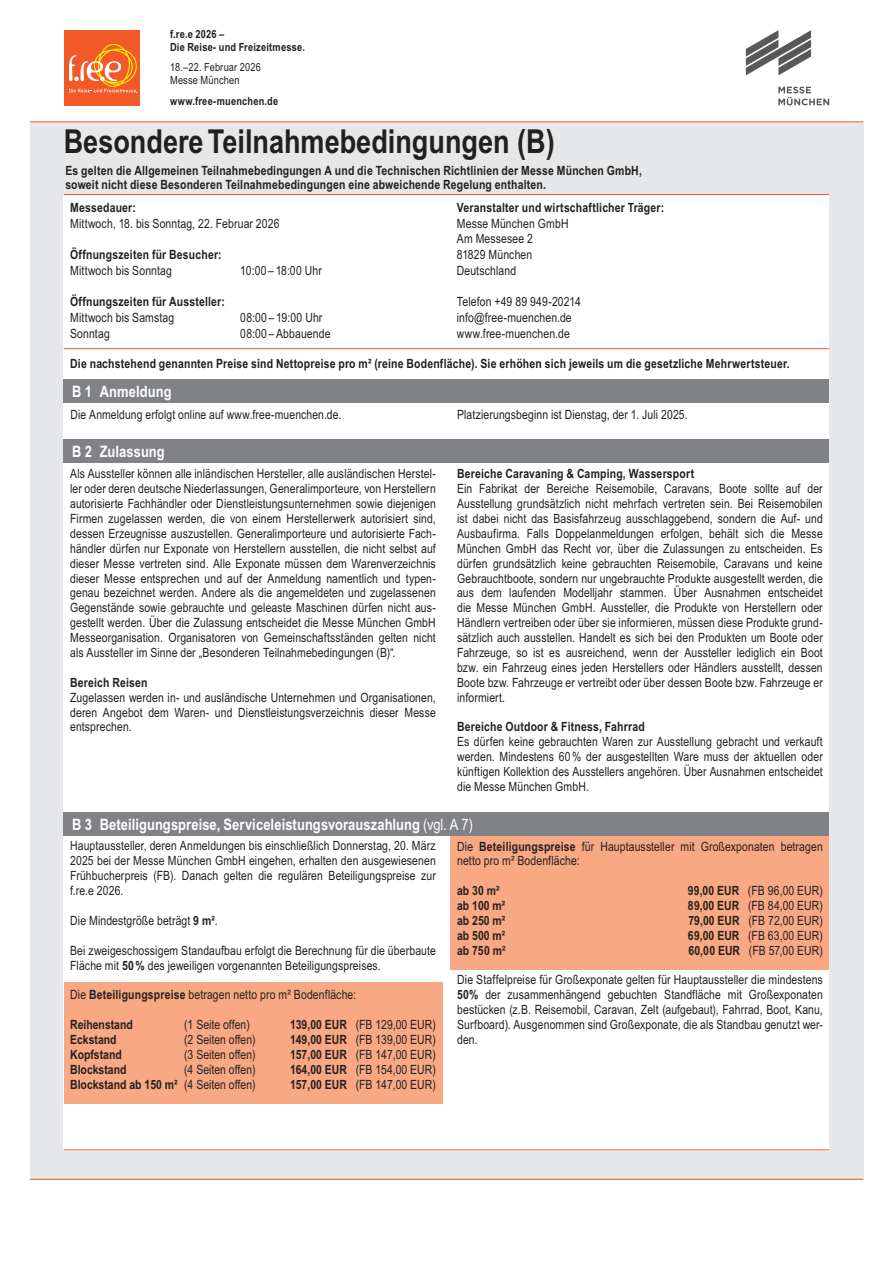
<style>
.page{position:relative;width:893px;height:1263px;background:#fff}
.page>*{position:absolute;margin:0;border:0;box-sizing:border-box;transform-origin:0 0}
.t1{font:700 33px "Arial Narrow";color:#231f20}
.t2{font:700 15.75px "Arial Narrow";letter-spacing:.005em;color:#fff}
.t3{font:12.75px/14.9px "Arial Narrow";letter-spacing:.01em;color:#231f20;text-align:justify}
.t4{font:700 12.75px/14.2px "Arial Narrow";letter-spacing:.015em;color:#231f20}
.t5{font:700 11.25px/12.8px "Arial Narrow";letter-spacing:.02em;color:#231f20}
.t6{font:11.25px/12.8px "Arial Narrow";letter-spacing:.015em;color:#231f20}
.s1{font-weight:400}
.s2{font-weight:700}
</style>
<div class="page">
<div style="left:30px;top:122px;width:833px;height:1057px;background:#e6e7e9"></div>
<hr style="left:30px;top:1179px;width:833px;height:1px;background:#f15929">
<div style="left:64px;top:194px;width:765px;height:956px;background:#fff"></div>
<hr style="left:30px;top:121px;width:833px;height:1px;background:#f15929">
<hr style="left:64px;top:1149px;width:765px;height:1px;background:#f15929">
<hr style="left:64px;top:194px;width:765px;height:1px;background:#f15929">
<svg style="left:746px;top:30px;width:65px;height:45px"></svg>
<svg style="left:778px;top:87px;width:51px;height:18px"></svg>
<hr style="left:64px;top:348px;width:765px;height:1px;background:#f15929">
<div style="left:64px;top:380px;width:765px;height:23px;background:#808285"></div>
<div style="left:64px;top:439px;width:765px;height:24px;background:#808285"></div>
<div style="left:64px;top:982px;width:378px;height:121px;background:#f8a983"></div>
<div style="left:451px;top:836px;width:378px;height:133px;background:#f8a983"></div>
<div style="left:64px;top:812px;width:765px;height:24px;background:#808285"></div>
<div style="left:64px;top:30px;width:75px;height:75px;background:#f15929"></div>
<svg style="left:69px;top:44px;width:68px;height:49px"></svg>
<p class="t5" style="left:170px;top:27px;width:136px">f.re.e 2026 –<br>Die Reise- und Freizeitmesse.</p>
<p class="t6" style="left:170px;top:61px;width:92px">18.–22. Februar 2026<br>Messe München</p>
<p class="t5" style="left:170px;top:94px;width:110px">www.free-muenchen.de</p>
<h1 class="t1" style="left:64px;top:116px;width:492px">Besondere Teilnahmebedingungen (B)</h1>
<p class="t4" style="left:65px;top:162px;width:578px">Es gelten die Allgemeinen Teilnahmebedingungen A und die Technischen Richtlinien der Messe München GmbH, soweit nicht diese Besonderen Teilnahmebedingungen eine abweichende Regelung enthalten.</p>
<p class="t4" style="left:457px;top:200px;width:209px">Veranstalter und wirtschaftlicher Träger:</p>
<p class="t3" style="left:457px;top:215px;width:113px;line-height:15.8px;text-align:left">Messe München GmbH<br>Am Messesee 2<br>81829 München<br>Deutschland</p>
<p class="t3" style="left:457px;top:294px;width:126px;line-height:15.8px;text-align:left">Telefon +49 89 949-20214 info@free-muenchen.de www.free-muenchen.de</p>
<p class="t4" style="left:70px;top:356px;width:721px">Die nachstehend genannten Preise sind Nettopreise pro m² (reine Bodenfläche). Sie erhöhen sich jeweils um die gesetzliche Mehrwertsteuer.</p>
<p class="t3" style="left:70px;top:406px;width:272px">Die Anmeldung erfolgt online auf www.free-muenchen.de.</p>
<p class="t3" style="left:457px;top:406px;width:232px">Platzierungsbeginn ist Dienstag, der 1. Juli 2025.</p>
<p class="t4" style="left:70px;top:200px;width:67px">Messedauer:</p>
<p class="t3" style="left:70px;top:215px;width:211px">Mittwoch, 18. bis Sonntag, 22. Februar 2026</p>
<p class="t4" style="left:70px;top:247px;width:153px">Öffnungszeiten für Besucher:</p>
<p class="t3" style="left:70px;top:262px;width:103px">Mittwoch bis Sonntag</p>
<p class="t3" style="left:240px;top:262px;width:83px">10:00 – 18:00 Uhr</p>
<p class="t4" style="left:70px;top:294px;width:156px">Öffnungszeiten für Aussteller:</p>
<p class="t3" style="left:70px;top:310px;width:106px">Mittwoch bis Samstag</p>
<p class="t3" style="left:240px;top:310px;width:84px">08:00 – 19:00 Uhr</p>
<p class="t3" style="left:70px;top:325px;width:41px">Sonntag</p>
<p class="t3" style="left:240px;top:325px;width:92px">08:00 –Abbauende</p>
<p class="t2" style="left:72px;top:380px;width:101px">B 1 Anmeldung</p>
<p class="t2" style="left:72px;top:439px;width:94px">B 2 Zulassung</p>
<p class="t3" style="left:70px;top:466px;width:367px">Als Aussteller können alle inländischen Hersteller, alle ausländischen Herstel&shy;ler oder deren deutsche Niederlassungen, Generalimporteure, von Herstellern autorisierte Fachhändler oder Dienstleistungsunternehmen sowie diejenigen Firmen zugelassen werden, die von einem Herstellerwerk autorisiert sind, dessen Erzeugnisse auszustellen. Generalimporteure und autorisierte Fach&shy;händler dürfen nur Exponate von Herstellern ausstellen, die nicht selbst auf dieser Messe vertreten sind. Alle Exponate müssen dem Warenverzeichnis dieser Messe entsprechen und auf der Anmeldung namentlich und typen&shy;genau bezeichnet werden. Andere als die angemeldeten und zugelassenen Gegenstände sowie gebrauchte und geleaste Maschinen dürfen nicht aus&shy;gestellt werden. Über die Zulassung entscheidet die Messe München GmbH Messeorganisation. Organisatoren von Gemeinschaftsständen gelten nicht als Aussteller im Sinne der „Besonderen Teilnahmebedingungen (B)“.</p>
<p class="t4" style="left:70px;top:674px;width:79px">Bereich Reisen</p>
<p class="t3" style="left:70px;top:689px;width:367px">Zugelassen werden in- und ausländische Unternehmen und Organisationen, deren Angebot dem Waren- und Dienstleistungsverzeichnis dieser Messe entsprechen.</p>
<p class="t4" style="left:457px;top:466px;width:239px">Bereiche Caravaning &amp; Camping, Wassersport</p>
<p class="t3" style="left:457px;top:481px;width:367px">Ein Fabrikat der Bereiche Reisemobile, Caravans, Boote sollte auf der Ausstellung grundsätzlich nicht mehrfach vertreten sein. Bei Reisemobilen ist dabei nicht das Basisfahrzeug ausschlaggebend, sondern die Auf- und Ausbaufirma. Falls Doppelanmeldungen erfolgen, behält sich die Messe München GmbH das Recht vor, über die Zulassungen zu entscheiden. Es dürfen grundsätzlich keine gebrauchten Reisemobile, Caravans und keine Gebrauchtboote, sondern nur ungebrauchte Produkte ausgestellt werden, die aus dem laufenden Modelljahr stammen. Über Ausnahmen entscheidet die Messe München GmbH. Aussteller, die Produkte von Herstellern oder Händlern vertreiben oder über sie informieren, müssen diese Produkte grund&shy;sätzlich auch ausstellen. Handelt es sich bei den Produkten um Boote oder Fahrzeuge, so ist es ausreichend, wenn der Aussteller lediglich ein Boot bzw. ein Fahrzeug eines jeden Herstellers oder Händlers ausstellt, dessen Boote bzw. Fahrzeuge er vertreibt oder über dessen Boote bzw. Fahrzeuge er informiert.</p>
<p class="t4" style="left:457px;top:719px;width:189px">Bereiche Outdoor &amp; Fitness, Fahrrad</p>
<p class="t3" style="left:457px;top:734px;width:367px">Es dürfen keine gebrauchten Waren zur Ausstellung gebracht und verkauft werden. Mindestens 60% der ausgestellten Ware muss der aktuellen oder künftigen Kollektion des Ausstellers angehören. Über Ausnahmen entscheidet die Messe München GmbH.</p>
<p class="t2" style="left:72px;top:812px;width:402px">B 3 Beteiligungspreise, Serviceleistungsvorauszahlung <span class="s1">(vgl. A 7)</span></p>
<p class="t3" style="left:457px;top:838px;width:367px">Die <span class="s2">Beteiligungspreise</span> für Hauptaussteller mit Großexponaten betragen netto pro m² Bodenfläche:</p>
<p class="t4" style="left:457px;top:883px;width:44px">ab 30 m²</p>
<p class="t3" style="left:688px;top:883px;width:137px"><span class="s2">99,00 EUR</span> (FB 96,00 EUR)</p>
<p class="t4" style="left:457px;top:898px;width:50px">ab 100 m²</p>
<p class="t3" style="left:688px;top:898px;width:136px"><span class="s2">89,00 EUR</span> (FB 84,00 EUR)</p>
<p class="t4" style="left:457px;top:913px;width:50px">ab 250 m²</p>
<p class="t3" style="left:688px;top:912px;width:136px"><span class="s2">79,00 EUR</span> (FB 72,00 EUR)</p>
<p class="t4" style="left:457px;top:927px;width:50px">ab 500 m²</p>
<p class="t3" style="left:688px;top:927px;width:136px"><span class="s2">69,00 EUR</span> (FB 63,00 EUR)</p>
<p class="t4" style="left:457px;top:942px;width:50px">ab 750 m²</p>
<p class="t3" style="left:688px;top:942px;width:136px"><span class="s2">60,00 EUR</span> (FB 57,00 EUR)</p>
<p class="t3" style="left:457px;top:972px;width:367px">Die Staffelpreise für Großexponate gelten für Hauptaussteller die mindestens <span class="s2">50%</span> der zusammenhängend gebuchten Standfläche mit Großexponaten bestücken (z.B. Reisemobil, Caravan, Zelt (aufgebaut), Fahrrad, Boot, Kanu, Surfboard). Ausgenommen sind Großexponate, die als Standbau genutzt wer&shy;den.</p>
<p class="t3" style="left:70px;top:838px;width:367px">Hauptaussteller, deren Anmeldungen bis einschließlich Donnerstag, 20. März 2025 bei der Messe München GmbH eingehen, erhalten den ausgewiesenen Frühbucherpreis (FB). Danach gelten die regulären Beteiligungspreise zur f.re.e 2026.</p>
<p class="t3" style="left:70px;top:912px;width:149px">Die Mindestgröße beträgt <span class="s2">9 m²</span>.</p>
<p class="t3" style="left:70px;top:942px;width:367px">Bei zweigeschossigem Standaufbau erfolgt die Berechnung für die überbaute<br>Fläche mit <span class="s2">50%</span> des jeweiligen vorgenannten Beteiligungspreises.</p>
<p class="t3" style="left:70px;top:987px;width:288px">Die <span class="s2">Beteiligungspreise</span> betragen netto pro m² Bodenfläche:</p>
<p class="t4" style="left:70px;top:1017px;width:64px">Reihenstand</p>
<p class="t3" style="left:184px;top:1017px;width:67px">(1 Seite offen)</p>
<p class="t3" style="left:290px;top:1017px;width:147px"><span class="s2">139,00 EUR</span> (FB 129,00 EUR)</p>
<p class="t4" style="left:70px;top:1032px;width:48px">Eckstand</p>
<p class="t3" style="left:184px;top:1031px;width:73px">(2 Seiten offen)</p>
<p class="t3" style="left:290px;top:1031px;width:147px"><span class="s2">149,00 EUR</span> (FB 139,00 EUR)</p>
<p class="t4" style="left:70px;top:1046px;width:53px">Kopfstand</p>
<p class="t3" style="left:184px;top:1046px;width:73px">(3 Seiten offen)</p>
<p class="t3" style="left:290px;top:1046px;width:147px"><span class="s2">157,00 EUR</span> (FB 147,00 EUR)</p>
<p class="t4" style="left:70px;top:1061px;width:58px">Blockstand</p>
<p class="t3" style="left:184px;top:1061px;width:73px">(4 Seiten offen)</p>
<p class="t3" style="left:290px;top:1061px;width:147px"><span class="s2">164,00 EUR</span> (FB 154,00 EUR)</p>
<p class="t4" style="left:70px;top:1076px;width:187px">Blockstand ab 150 m² <span class="s1">(4 Seiten offen)</span></p>
<p class="t3" style="left:290px;top:1076px;width:147px"><span class="s2">157,00 EUR</span> (FB 147,00 EUR)</p>
</div>
